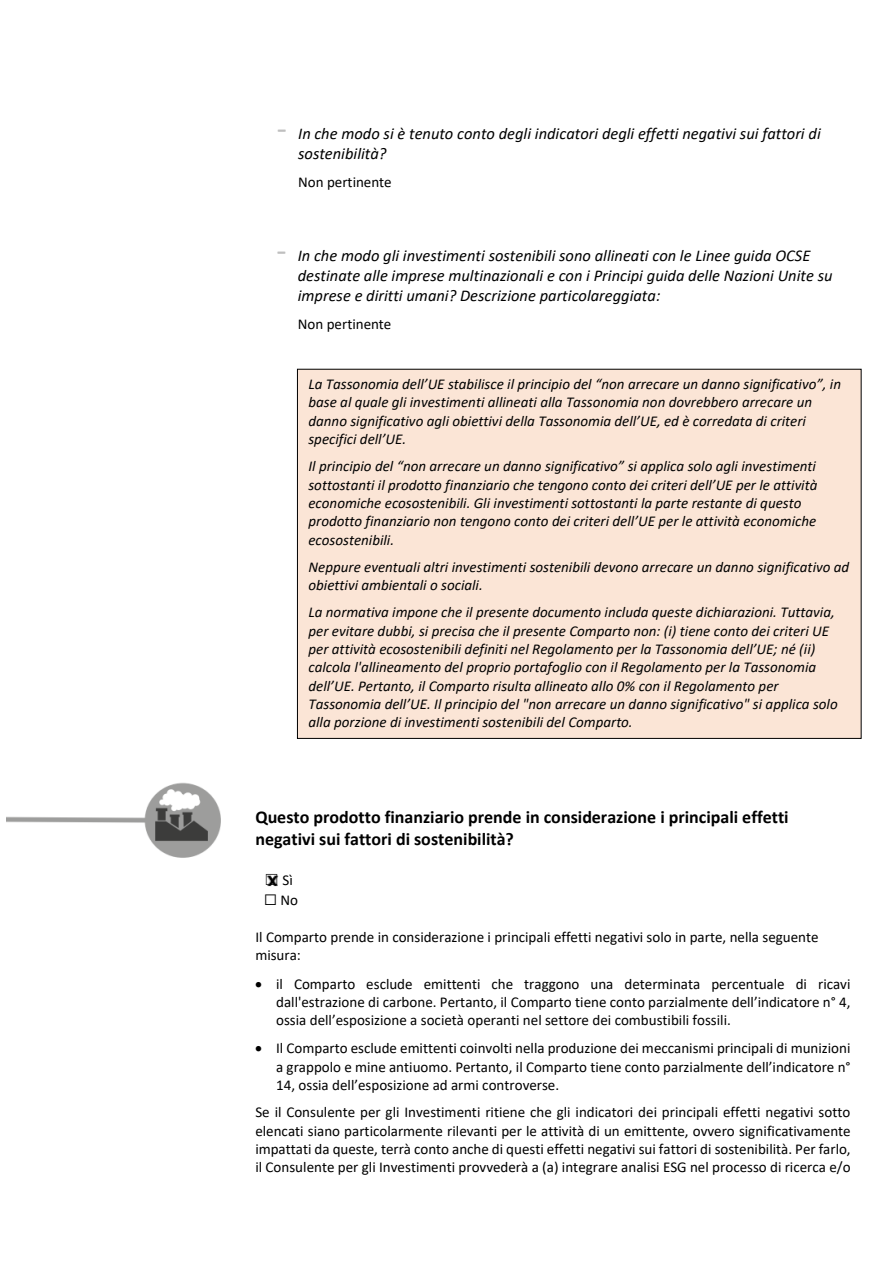
<style>
.page{position:relative;width:893px;height:1263px;background:#fff}
.page>*{position:absolute;margin:0;border:0;box-sizing:border-box;transform-origin:0 0}
.t1{font:700 18px/21.9px "Calibri";color:#000}
.t2{font:italic 16.5px/20.1px "Calibri";color:#000}
.t3{font:italic 15px/18.3px "Calibri";color:#000}
.t4{font:15px/18.3px "Calibri";color:#000;text-align:justify}
.s1{font-style:normal;font-size:33px;color:#bfbfbf}
.s2{font-family:"MS Gothic"}
</style>
<div class="page">
<div style="left:297px;top:369px;width:564px;height:369px;background:#fbe5d6"></div>
<img style="left:7px;top:782px;width:214px;height:76px">
<img style="left:266px;top:875px;width:13px;height:12px">
<p class="t2" style="left:298px;top:125px;width:524px;text-indent:-21px"><span class="s1">-</span> In che modo si è tenuto conto degli indicatori degli effetti negativi sui fattori di sostenibilità?</p>
<p class="t4" style="left:298px;top:174px;width:95px">Non pertinente</p>
<p class="t2" style="left:298px;top:247px;width:536px;text-indent:-21px"><span class="s1">-</span> In che modo gli investimenti sostenibili sono allineati con le Linee guida OCSE destinate alle imprese multinazionali e con i Principi guida delle Nazioni Unite su imprese e diritti umani? Descrizione particolareggiata:</p>
<p class="t4" style="left:298px;top:316px;width:95px">Non pertinente</p>
<p class="t3" style="left:308px;top:376px;width:534px">La Tassonomia dell’UE stabilisce il principio del “non arrecare un danno significativo”, in base al quale gli investimenti allineati alla Tassonomia non dovrebbero arrecare un danno significativo agli obiettivi della Tassonomia dell’UE, ed è corredata di criteri specifici dell’UE.</p>
<p class="t3" style="left:308px;top:458px;width:511px">Il principio del “non arrecare un danno significativo” si applica solo agli investimenti sottostanti il prodotto finanziario che tengono conto dei criteri dell’UE per le attività economiche ecosostenibili. Gli investimenti sottostanti la parte restante di questo prodotto finanziario non tengono conto dei criteri dell’UE per le attività economiche ecosostenibili.</p>
<p class="t3" style="left:308px;top:559px;width:542px">Neppure eventuali altri investimenti sostenibili devono arrecare un danno significativo ad obiettivi ambientali o sociali.</p>
<p class="t3" style="left:308px;top:605px;width:531px">La normativa impone che il presente documento includa queste dichiarazioni. Tuttavia, per evitare dubbi, si precisa che il presente Comparto non: (i) tiene conto dei criteri UE per attività ecosostenibili definiti nel Regolamento per la Tassonomia dell’UE; né (ii) calcola l'allineamento del proprio portafoglio con il Regolamento per la Tassonomia dell’UE. Pertanto, il Comparto risulta allineato allo 0% con il Regolamento per Tassonomia dell’UE. Il principio del "non arrecare un danno significativo" si applica solo alla porzione di investimenti sostenibili del Comparto.</p>
<p class="t1" style="left:255px;top:807px;width:535px">Questo prodotto finanziario prende in considerazione i principali effetti negativi sui fattori di sostenibilità?</p>
<p class="t4" style="left:264px;top:872px;width:30px"><span class="s2">☐</span> Sì</p>
<p class="t4" style="left:264px;top:892px;width:36px">☐ No</p>
<p class="t4" style="left:255px;top:929px;width:565px">Il Comparto prende in considerazione i principali effetti negativi solo in parte, nella seguente misura:</p>
<p class="t4" style="left:276px;top:976px;width:576px;text-indent:-21px">• il Comparto esclude emittenti che traggono una determinata percentuale di ricavi dall'estrazione di carbone. Pertanto, il Comparto tiene conto parzialmente dell’indicatore n° 4, ossia dell’esposizione a società operanti nel settore dei combustibili fossili.</p>
<p class="t4" style="left:276px;top:1040px;width:576px;text-indent:-21px">• Il Comparto esclude emittenti coinvolti nella produzione dei meccanismi principali di munizioni a grappolo e mine antiuomo. Pertanto, il Comparto tiene conto parzialmente dell’indicatore n° 14, ossia dell’esposizione ad armi controverse.</p>
<p class="t4" style="left:255px;top:1104px;width:597px">Se il Consulente per gli Investimenti ritiene che gli indicatori dei principali effetti negativi sotto elencati siano particolarmente rilevanti per le attività di un emittente, ovvero significativamente impattati da queste, terrà conto anche di questi effetti negativi sui fattori di sostenibilità. Per farlo, il Consulente per gli Investimenti provvederà a (a) integrare analisi ESG nel processo di ricerca e/o</p>
</div>
